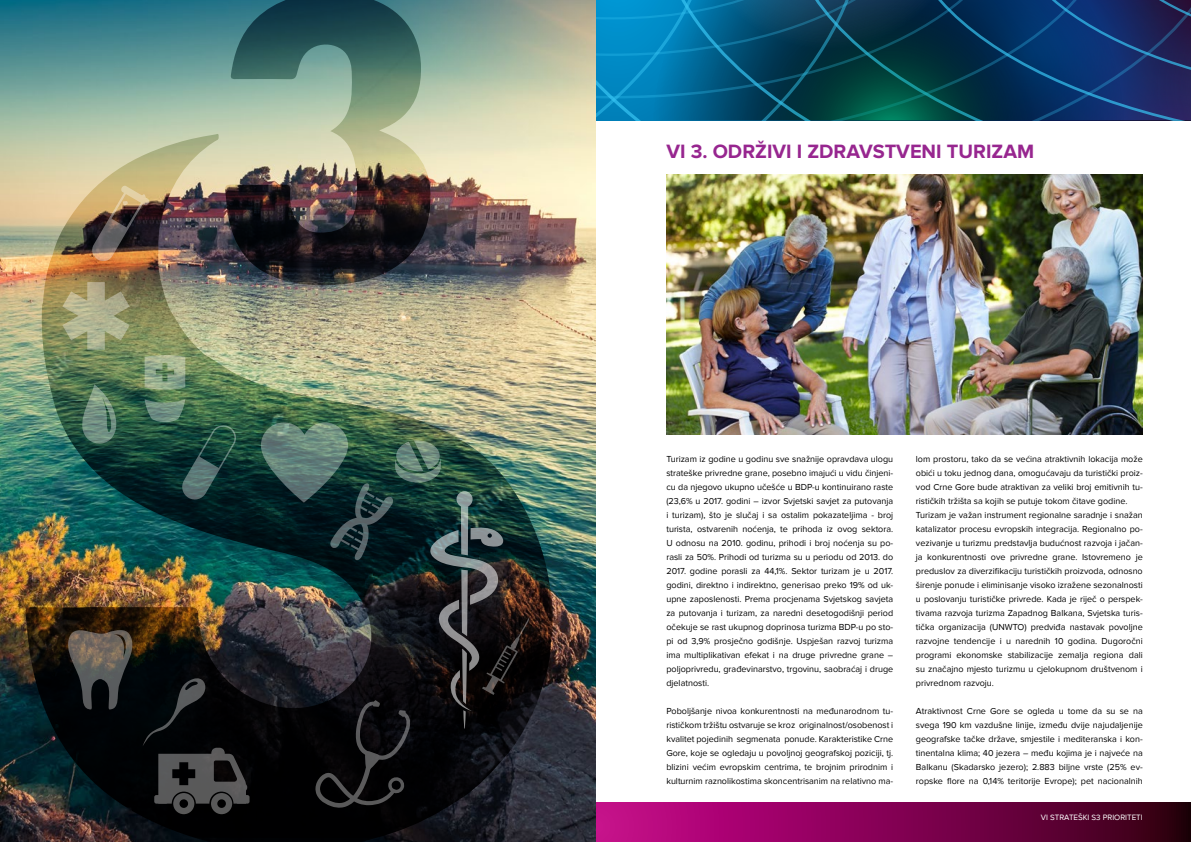
<style>
.page{position:relative;width:1191px;height:842px;background:#fff}
.page>*{position:absolute;margin:0;border:0;box-sizing:border-box;transform-origin:0 0}
.t1{font:700 20px "Proxima Nova";color:#97268f}
.t2{font:9px/14px "Proxima Nova";color:#000;text-align:justify}
.t3{font:8px "Proxima Nova";color:#fff}
</style>
<div class="page">
<svg style="left:595px;top:802px;width:596px;height:40px;background:#800250"></svg>
<svg style="left:595px;top:0;width:596px;height:120px;background:#08496f"></svg>
<img style="left:0;top:0;width:595px;height:842px">
<img style="left:26px;top:0;width:528px;height:842px">
<svg style="left:67px;top:629px;width:66px;height:80px;background:#43403c"></svg>
<svg style="left:81px;top:384px;width:36px;height:61px;background:#5b7e69"></svg>
<div style="left:236px;top:795px;width:13px;height:9px;background:#595959;border-radius:2px"></div>
<svg style="left:62px;top:282px;width:68px;height:68px;background:#a1a179"></svg>
<svg style="left:142px;top:677px;width:105px;height:137px;background:#1b1d1e"></svg>
<svg style="left:145px;top:354px;width:40px;height:37px"></svg>
<svg style="left:145px;top:399px;width:92px;height:101px;background:#264e42"></svg>
<img style="left:261px;top:422px;width:268px;height:386px">
<svg style="left:92px;top:185px;width:58px;height:76px;background:#81694f"></svg>
<img style="left:666px;top:174px;width:476px;height:261px">
<h1 class="t1" style="left:666px;top:139px;width:369px">VI 3. ODRŽIVI I ZDRAVSTVENI TURIZAM</h1>
<p class="t2" style="left:666px;top:452px;width:228px">Turizam iz godine u godinu sve snažnije opravdava ulogu strateške privredne grane, posebno imajući u vidu činjeni&shy;cu da njegovo ukupno učešće u BDP-u kontinuirano raste (23,6% u 2017. godini – izvor Svjetski savjet za putovanja i turizam), što je slučaj i sa ostalim pokazateljima - broj turista, ostvarenih noćenja, te prihoda iz ovog sektora.<br>U odnosu na 2010. godinu, prihodi i broj noćenja su po&shy;rasli za 50%. Prihodi od turizma su u periodu od 2013. do 2017. godine porasli za 44,1%. Sektor turizam je u 2017. godini, direktno i indirektno, generisao preko 19% od uk&shy;upne zaposlenosti. Prema procjenama Svjetskog savjeta za putovanja i turizam, za naredni desetogodišnji period očekuje se rast ukupnog doprinosa turizma BDP-u po sto&shy;pi od 3,9% prosječno godišnje. Uspješan razvoj turizma ima multiplikativan efekat i na druge privredne grane – poljoprivredu, građevinarstvo, trgovinu, saobraćaj i druge djelatnosti.</p>
<p class="t2" style="left:666px;top:704px;width:228px">Poboljšanje nivoa konkurentnosti na međunarodnom tu&shy;rističkom tržištu ostvaruje se kroz originalnost/osobenost i kvalitet pojedinih segmenata ponude. Karakteristike Crne Gore, koje se ogledaju u povoljnoj geografskoj poziciji, tj. blizini većim evropskim centrima, te brojnim prirodnim i kulturnim raznolikostima skoncentrisanim na relativno ma-</p>
<p class="t2" style="left:916px;top:452px;width:228px;text-align:left">lom prostoru, tako da se većina atraktivnih lokacija može obići u toku jednog dana, omogućavaju da turistički proiz&shy;vod Crne Gore bude atraktivan za veliki broj emitivnih tu&shy;rističkih tržišta sa kojih se putuje tokom čitave godine.<br>Turizam je važan instrument regionalne saradnje i snažan katalizator procesu evropskih integracija. Regionalno po&shy;vezivanje u turizmu predstavlja budućnost razvoja i jačan&shy;ja konkurentnosti ove privredne grane. Istovremeno je preduslov za diverzifikaciju turističkih proizvoda, odnosno širenje ponude i eliminisanje visoko izražene sezonalnosti u poslovanju turističke privrede. Kada je riječ o perspek&shy;tivama razvoja turizma Zapadnog Balkana, Svjetska turis&shy;tička organizacija (UNWTO) predviđa nastavak povoljne razvojne tendencije i u narednih 10 godina. Dugoročni programi ekonomske stabilizacije zemalja regiona dali su značajno mjesto turizmu u cjelokupnom društvenom i privrednom razvoju.</p>
<p class="t2" style="left:916px;top:704px;width:228px">Atraktivnost Crne Gore se ogleda u tome da su se na svega 190 km vazdušne linije, između dvije najudaljenije geografske tačke države, smjestile i mediteranska i kon&shy;tinentalna klima; 40 jezera – među kojima je i najveće na Balkanu (Skadarsko jezero); 2.883 biljne vrste (25% ev&shy;ropske flore na 0,14% teritorije Evrope); pet nacionalnih</p>
<p class="t3" style="left:1041px;top:813px;width:103px">VI STRATEŠKI S3 PRIORITETI</p>
</div>
